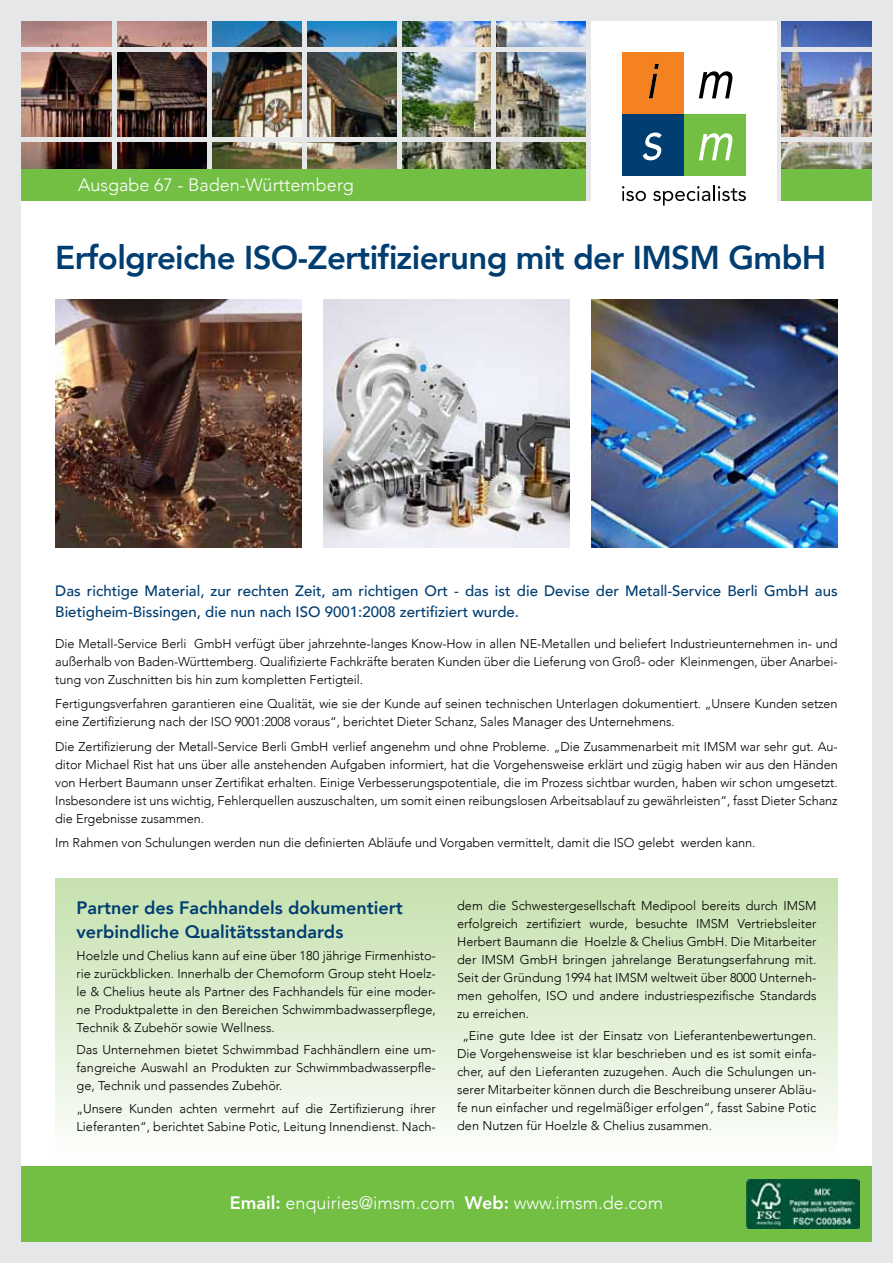
<style>
.page{position:relative;width:893px;height:1263px;background:#e6e7e8}
.page>*{position:absolute;margin:0;border:0;box-sizing:border-box;transform-origin:0 0}
.t1{font:800 33px "Avenir LT Com";letter-spacing:-.02em;color:#003d71}
.t2{font:300 18px "Avenir LT Com";color:#fff}
.t3{font:800 18px/24px "Avenir LT Com";color:#003d71}
.t4{font:500 15px/21px "Avenir LT Com";color:#003d71}
.t5{font:300 12.75px/18px "Avenir LT Com";letter-spacing:-.005em;color:#000;text-align:justify}
.s1{font-weight:800}
</style>
<div class="page">
<div style="left:21px;top:21px;width:851px;height:1221px;background:#fff"></div>
<img style="left:21px;top:21px;width:189px;height:148px">
<img style="left:210px;top:21px;width:188px;height:148px">
<img style="left:400px;top:21px;width:187px;height:148px">
<img style="left:781px;top:21px;width:91px;height:148px">
<div style="left:21px;top:47px;width:851px;height:5px;background:#e6e7e8"></div>
<div style="left:21px;top:137px;width:851px;height:5px;background:#e6e7e8"></div>
<hr style="left:112px;top:22px;width:4px;height:161px;background:#e6e7e8">
<hr style="left:207px;top:22px;width:4px;height:161px;background:#e6e7e8">
<hr style="left:397px;top:22px;width:4px;height:161px;background:#e6e7e8">
<hr style="left:302px;top:22px;width:4px;height:161px;background:#e6e7e8">
<hr style="left:492px;top:22px;width:4px;height:161px;background:#e6e7e8">
<div style="left:21px;top:169px;width:851px;height:32px;background:#72bf44"></div>
<hr style="left:587px;top:21px;width:4px;height:180px;background:#e6e7e8">
<hr style="left:777px;top:21px;width:4px;height:180px;background:#e6e7e8">
<div style="left:591px;top:21px;width:186px;height:211px;background:#fff"></div>
<div style="left:622px;top:114px;width:62px;height:62px;background:#003d71"></div>
<div style="left:684px;top:114px;width:62px;height:62px;background:#72bf44"></div>
<div style="left:622px;top:52px;width:62px;height:62px;background:#f58220"></div>
<svg style="left:699px;top:71px;width:34px;height:27px"></svg>
<svg style="left:699px;top:133px;width:34px;height:27px"></svg>
<svg style="left:643px;top:133px;width:19px;height:27px"></svg>
<svg style="left:649px;top:64px;width:10px;height:34px"></svg>
<svg style="left:622px;top:186px;width:24px;height:15px"></svg>
<svg style="left:653px;top:185px;width:93px;height:21px"></svg>
<div style="left:55px;top:879px;width:783px;height:277px;background:linear-gradient(to bottom,#c5e1ae,#fcfdfb)"></div>
<div style="left:21px;top:1166px;width:851px;height:76px;background:#72bf44"></div>
<img style="left:747px;top:1180px;width:112px;height:48px">
<img style="left:55px;top:300px;width:247px;height:248px">
<img style="left:323px;top:300px;width:247px;height:248px">
<img style="left:591px;top:300px;width:247px;height:248px">
<h2 class="t2" style="left:78px;top:175px;width:277px">Ausgabe 67 - Baden-Württemberg</h2>
<h1 class="t1" style="left:55px;top:238px;width:772px">Erfolgreiche ISO-Zertifizierung mit der IMSM GmbH</h1>
<p class="t4" style="left:55px;top:581px;width:784px">Das richtige Material, zur rechten Zeit, am richtigen Ort - das ist die Devise der Metall-Service Berli GmbH aus<br>Bietigheim-Bissingen, die nun nach ISO 9001:2008 zertifiziert wurde.</p>
<p class="t5" style="left:55px;top:634px;width:784px">Die Metall-Service Berli GmbH verfügt über jahrzehnte-langes Know-How in allen NE-Metallen und beliefert Industrieunternehmen in- und außerhalb von Baden-Württemberg. Qualifizierte Fachkräfte beraten Kunden über die Lieferung von Groß- oder Kleinmengen, über Anarbei&shy;tung von Zuschnitten bis hin zum kompletten Fertigteil.</p>
<p class="t5" style="left:55px;top:695px;width:784px">Fertigungsverfahren garantieren eine Qualität, wie sie der Kunde auf seinen technischen Unterlagen dokumentiert. „Unsere Kunden setzen eine Zertifizierung nach der ISO 9001:2008 voraus“, berichtet Dieter Schanz, Sales Manager des Unternehmens.</p>
<p class="t5" style="left:55px;top:737px;width:784px">Die Zertifizierung der Metall-Service Berli GmbH verlief angenehm und ohne Probleme. „Die Zusammenarbeit mit IMSM war sehr gut. Au&shy;ditor Michael Rist hat uns über alle anstehenden Aufgaben informiert, hat die Vorgehensweise erklärt und zügig haben wir aus den Händen von Herbert Baumann unser Zertifikat erhalten. Einige Verbesserungspotentiale, die im Prozess sichtbar wurden, haben wir schon umgesetzt.<br>Insbesondere ist uns wichtig, Fehlerquellen auszuschalten, um somit einen reibungslosen Arbeitsablauf zu gewährleisten“, fasst Dieter Schanz die Ergebnisse zusammen.</p>
<p class="t5" style="left:55px;top:834px;width:702px">Im Rahmen von Schulungen werden nun die definierten Abläufe und Vorgaben vermittelt, damit die ISO gelebt werden kann.</p>
<h2 class="t3" style="left:77px;top:895px;width:328px">Partner des Fachhandels dokumentiert verbindliche Qualitätsstandards</h2>
<p class="t5" style="left:77px;top:946px;width:361px">Hoelzle und Chelius kann auf eine über 180 jährige Firmenhisto&shy;rie zurückblicken. Innerhalb der Chemoform Group steht Hoelz&shy;le &amp; Chelius heute als Partner des Fachhandels für eine moder&shy;ne Produktpalette in den Bereichen Schwimmbadwasserpflege, Technik &amp; Zubehör sowie Wellness.</p>
<p class="t5" style="left:77px;top:1041px;width:361px">Das Unternehmen bietet Schwimmbad Fachhändlern eine um&shy;fangreiche Auswahl an Produkten zur Schwimmbadwasserpfle&shy;ge, Technik und passendes Zubehör.</p>
<p class="t5" style="left:77px;top:1099px;width:361px">„Unsere Kunden achten vermehrt auf die Zertifizierung ihrer<br>Lieferanten“, berichtet Sabine Potic, Leitung Innendienst. Nach-</p>
<p class="t5" style="left:457px;top:896px;width:361px">dem die Schwestergesellschaft Medipool bereits durch IMSM erfolgreich zertifiziert wurde, besuchte IMSM Vertriebsleiter Herbert Baumann die Hoelzle &amp; Chelius GmbH. Die Mitarbeiter der IMSM GmbH bringen jahrelange Beratungserfahrung mit.<br>Seit der Gründung 1994 hat IMSM weltweit über 8000 Unterneh&shy;men geholfen, ISO und andere industriespezifische Standards zu erreichen.</p>
<p class="t5" style="left:457px;top:1027px;width:361px;text-indent:5px">„Eine gute Idee ist der Einsatz von Lieferantenbewertungen.<br>Die Vorgehensweise ist klar beschrieben und es ist somit einfa&shy;cher, auf den Lieferanten zuzugehen. Auch die Schulungen un&shy;serer Mitarbeiter können durch die Beschreibung unserer Abläu&shy;fe nun einfacher und regelmäßiger erfolgen“, fasst Sabine Potic den Nutzen für Hoelzle &amp; Chelius zusammen.</p>
<h2 class="t2" style="left:230px;top:1192px;width:435px"><span class="s1">Email:</span> enquiries@imsm.com <span class="s1">Web:</span> www.imsm.de.com</h2>
</div>
